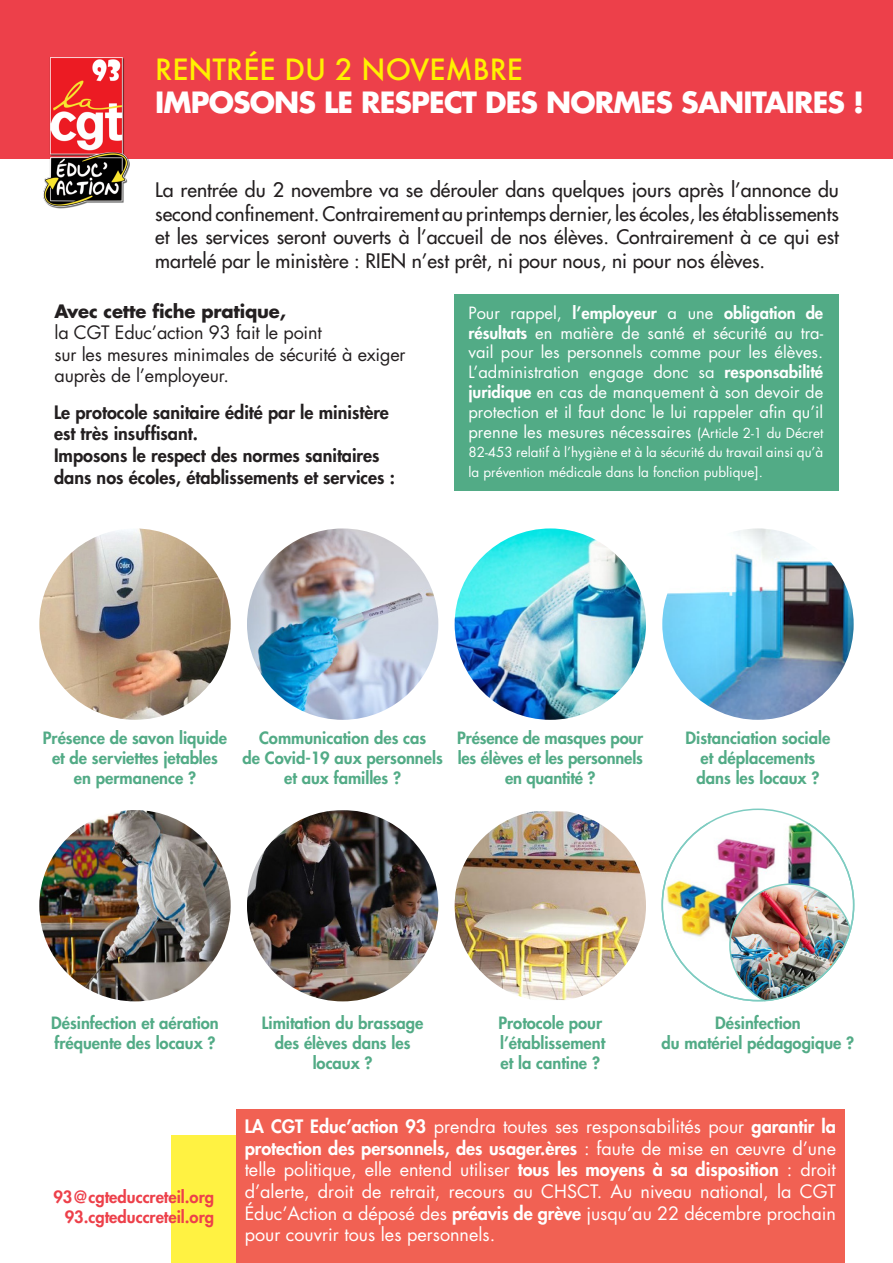
<style>
.page{position:relative;width:893px;height:1263px;background:#fff}
.page>*{position:absolute;margin:0;border:0;box-sizing:border-box;transform-origin:0 0}
.t1{font:700 28.5px "Futura Std";letter-spacing:-.03em;color:#fff}
.t2{font:500 28.5px "Futura";color:#fff101}
.t3{font:500 19.5px/23.4px "Futura Std";color:#231f20;text-align:justify}
.t4{font:18px/21.6px "Futura Std";color:#fff;text-align:justify}
.t5{font:800 18px/21.6px "Futura Std";color:#231f20}
.t6{font:18px/21.6px "Futura Std";letter-spacing:-.01em;color:#231f20}
.t7{font:800 16.5px/19.8px "Futura Std";color:#52ab86;text-align:center}
.t8{font:16.5px/19.8px "Futura Std";color:#fff;text-align:justify}
.t9{font:800 16.5px "Futura Std";color:#ed404a}
.t10{font:13.5px/19.8px "Futura Std";color:#fff}
.s1{font-weight:700}
.s2{font-weight:800}
.s3{font-size:13.5px}
</style>
<div class="page">
<div style="left:171px;top:1136px;width:159px;height:127px;background:#fff242"></div>
<div style="left:0;top:0;width:893px;height:158px;background:#ed404a"></div>
<img style="left:43px;top:57px;width:87px;height:152px">
<div style="left:236px;top:1110px;width:608px;height:153px;background:#f16153"></div>
<div style="left:455px;top:294px;width:384px;height:196px;background:#52ab86"></div>
<img style="left:39px;top:528px;width:192px;height:192px;border-radius:96px">
<img style="left:39px;top:810px;width:192px;height:191px;border-radius:96px">
<img style="left:247px;top:810px;width:191px;height:191px;border-radius:96px">
<img style="left:455px;top:811px;width:191px;height:189px">
<img style="left:662px;top:528px;width:192px;height:192px;border-radius:96px">
<img style="left:455px;top:528px;width:191px;height:192px;border-radius:96px">
<img style="left:247px;top:528px;width:191px;height:192px;border-radius:96px">
<img style="left:664px;top:823px;width:182px;height:144px">
<img style="left:728px;top:883px;width:124px;height:119px">
<p class="t2" style="left:155px;top:50px;width:369px">RENTRÉE DU 2 NOVEMBRE</p>
<p class="t1" style="left:155px;top:83px;width:710px">IMPOSONS LE RESPECT DES NORMES SANITAIRES !</p>
<p class="t3" style="left:155px;top:179px;width:685px">La rentrée du 2 novembre va se dérouler dans quelques jours après l’annonce du second confinement. Contrairement au printemps dernier, les écoles, les établissements et les services seront ouverts à l’accueil de nos élèves. Contrairement à ce qui est martelé par le ministère : RIEN n’est prêt, ni pour nous, ni pour nos élèves.</p>
<p class="t6" style="left:54px;top:300px;width:353px"><span class="s1">Avec cette fiche pratique,<br></span>la CGT Educ’action 93 fait le point<br>sur les mesures minimales de sécurité à exiger auprès de l’employeur.</p>
<p class="t5" style="left:54px;top:401px;width:342px">Le protocole sanitaire édité par le ministère est très insuffisant.<br>Imposons le respect des normes sanitaires dans nos écoles, établissements et services :</p>
<p class="t8" style="left:468px;top:303px;width:356px">Pour rappel, <span class="s2">l’employeur</span> a une <span class="s2">obligation de résultats</span> en matière de santé et sécurité au tra&shy;vail pour les personnels comme pour les élèves.<br>L’administration engage donc sa <span class="s2">responsabilité juridique</span> en cas de manquement à son devoir de protection et il faut donc le lui rappeler afin qu’il prenne les mesures nécessaires <span class="s3">(Article 2-1 du Décret</span></p>
<p class="t10" style="left:468px;top:443px;width:356px">82-453 relatif à l’hygiène et à la sécurité du travail ainsi qu’à la prévention médicale dans la fonction publique].</p>
<p class="t7" style="left:43px;top:728px;width:186px">Présence de savon liquide et de serviettes jetables</p>
<p class="t7" style="left:74px;top:768px;width:124px">en permanence ?</p>
<p class="t7" style="left:259px;top:728px;width:169px">Communication des cas</p>
<p class="t7" style="left:242px;top:748px;width:202px">de Covid-19 aux personnels et aux familles ?</p>
<p class="t7" style="left:457px;top:728px;width:188px">Présence de masques pour les élèves et les personnels en quantité ?</p>
<p class="t7" style="left:686px;top:728px;width:146px">Distanciation sociale et déplacements</p>
<p class="t7" style="left:697px;top:768px;width:124px">dans les locaux ?</p>
<p class="t7" style="left:51px;top:1013px;width:169px;text-align:left">Désinfection et aération fréquente des locaux ?</p>
<p class="t7" style="left:662px;top:1013px;width:194px">Désinfection<br>du matériel pédagogique ?</p>
<p class="t7" style="left:262px;top:1013px;width:163px">Limitation du brassage des élèves dans les locaux ?</p>
<p class="t7" style="left:498px;top:1013px;width:108px;text-align:left">Protocole pour l’établissement et la cantine ?</p>
<p class="t9" style="left:53px;top:1187px;width:162px">93@cgteduccreteil.org</p>
<p class="t9" style="left:65px;top:1206px;width:151px">93.cgteduccreteil.org</p>
<p class="t4" style="left:245px;top:1116px;width:593px"><span class="s2">LA CGT Educ’action 93</span> prendra toutes ses responsabilités pour <span class="s2">garantir la protection des personnels, des usager.ères</span> : faute de mise en œuvre d’une telle politique, elle entend utiliser <span class="s2">tous les moyens à sa disposition</span> : droit d’alerte, droit de retrait, recours au CHSCT. Au niveau national, la CGT Éduc’Action a déposé des <span class="s2">préavis de grève</span> jusqu’au 22 décembre prochain pour couvrir tous les personnels.</p>
</div>
